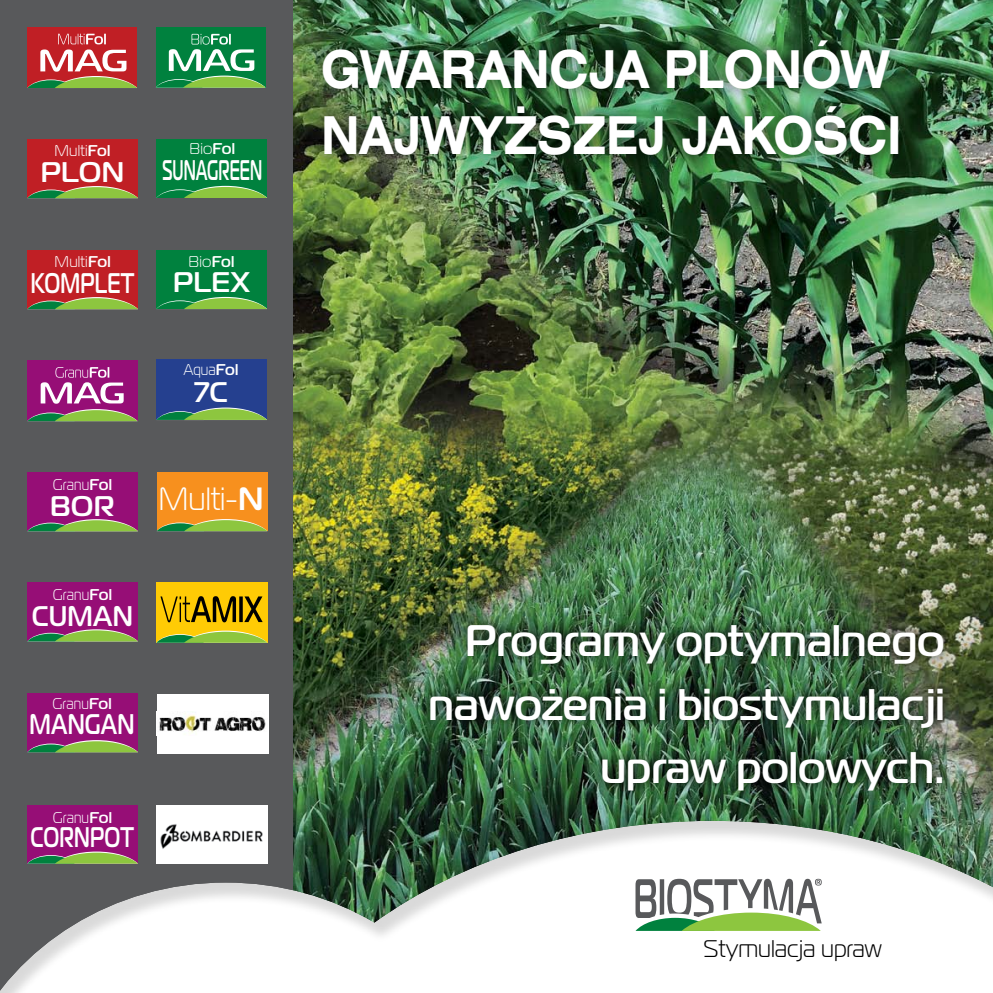
<style>
.page{position:relative;width:993px;height:993px;background:#fff}
.page>*{position:absolute;margin:0;border:0;box-sizing:border-box;transform-origin:0 0}
.t1{font:700 52.5px/66.5px "Swis 721 Ex EU";letter-spacing:-.005em;color:#fff;scale:.8 1}
.t2{font:500 44.1px/63.7px "Magistral";color:#fff;text-align:right}
.t3{font:300 32.2px "Magistral";letter-spacing:.005em;color:#fff}
.t4{font:500 28.35px "Magistral";letter-spacing:.01em;color:#fff;scale:.7 1}
.t5{font:500 28.35px "Magistral";letter-spacing:.01em;color:#fff}
.t6{font:500 28.35px "Magistral";letter-spacing:.01em;color:#fff;scale:.54 1}
.t7{font:500 28.35px "Magistral";letter-spacing:.01em;color:#fff;scale:.76 1}
.t8{font:500 28.35px "Magistral";letter-spacing:.01em;color:#fff;scale:.9 1}
.t9{font:300 23.97px "Magistral";color:#000}
.t10{font:300 15.58px "Magistral";letter-spacing:.01em;color:#fff;scale:.9 1}
.t11{font:300 15.58px "Magistral";letter-spacing:.01em;color:#fff}
.s1{font-weight:500}
</style>
<div class="page">
<img style="left:293px;top:0;width:699px;height:818px">
<div style="left:0;top:0;width:293px;height:992px;background:#58595b"></div>
<div style="left:0;top:818px;width:992px;height:174px;background:#000;opacity:.15"></div>
<svg style="left:635px;top:878px;width:186px;height:52px"></svg>
<div style="left:306px;top:23px;width:608px;height:147px;background:#000;opacity:.75"></div>
<img style="left:419px;top:613px;width:535px;height:188px">
<div style="left:156px;top:27px;width:109px;height:61px;background:#00813e"></div>
<svg style="left:156px;top:34px;width:109px;height:54px"></svg>
<div style="left:27px;top:27px;width:110px;height:61px;background:#c01f25"></div>
<svg style="left:27px;top:34px;width:110px;height:54px"></svg>
<div style="left:27px;top:360px;width:111px;height:61px;background:#960e76"></div>
<svg style="left:27px;top:409px;width:111px;height:12px"></svg>
<svg style="left:41px;top:367px;width:83px;height:36px"></svg>
<div style="left:156px;top:139px;width:111px;height:59px;background:#00813e"></div>
<svg style="left:156px;top:186px;width:111px;height:12px"></svg>
<div style="left:156px;top:250px;width:111px;height:59px;background:#00813e"></div>
<svg style="left:156px;top:297px;width:111px;height:12px"></svg>
<div style="left:27px;top:139px;width:111px;height:59px;background:#c01f25"></div>
<svg style="left:27px;top:186px;width:111px;height:12px"></svg>
<div style="left:27px;top:582px;width:111px;height:59px;background:#960e76"></div>
<svg style="left:27px;top:629px;width:111px;height:12px"></svg>
<div style="left:27px;top:693px;width:111px;height:59px;background:#960e76"></div>
<svg style="left:27px;top:740px;width:111px;height:12px"></svg>
<div style="left:156px;top:359px;width:111px;height:61px;background:#25408f"></div>
<svg style="left:156px;top:407px;width:111px;height:13px"></svg>
<div style="left:156px;top:472px;width:111px;height:59px;background:#f7901e"></div>
<svg style="left:156px;top:519px;width:111px;height:12px"></svg>
<div style="left:157px;top:694px;width:111px;height:59px;background:#fff"></div>
<img style="left:159px;top:713px;width:107px;height:21px">
<div style="left:27px;top:250px;width:111px;height:59px;background:#c01f25"></div>
<svg style="left:27px;top:297px;width:111px;height:12px"></svg>
<div style="left:156px;top:582px;width:111px;height:60px;background:#ffcb05"></div>
<svg style="left:157px;top:630px;width:110px;height:12px"></svg>
<svg style="left:160px;top:596px;width:102px;height:26px"></svg>
<div style="left:27px;top:804px;width:111px;height:59px;background:#960e76"></div>
<svg style="left:28px;top:851px;width:110px;height:12px"></svg>
<div style="left:27px;top:472px;width:111px;height:59px;background:#960e76"></div>
<svg style="left:27px;top:519px;width:111px;height:12px"></svg>
<div style="left:156px;top:805px;width:111px;height:58px;background:#fff"></div>
<img style="left:160px;top:824px;width:103px;height:25px">
<p class="t11" style="left:54px;top:141px;width:58px">Multi<span class="s1">Fol</span></p>
<p class="t5" style="left:41px;top:154px;width:85px">Plon</p>
<p class="t11" style="left:189px;top:139px;width:47px">Bio<span class="s1">Fol</span></p>
<p class="t6" style="left:162px;top:153px;width:186px">Sunagreen</p>
<p class="t11" style="left:54px;top:252px;width:58px">Multi<span class="s1">Fol</span></p>
<p class="t4" style="left:31px;top:265px;width:149px">KOMPLET</p>
<p class="t11" style="left:188px;top:252px;width:47px">Bio<span class="s1">Fol</span></p>
<p class="t5" style="left:173px;top:265px;width:78px">Plex</p>
<p class="t10" style="left:184px;top:360px;width:62px">Aqua<span class="s1">Fol</span></p>
<p class="t5" style="left:194px;top:374px;width:35px">7C</p>
<p class="t10" style="left:53px;top:475px;width:67px">Granu<span class="s1">Fol</span></p>
<p class="t5" style="left:50px;top:488px;width:66px">Bor</p>
<p class="t3" style="left:159px;top:479px;width:103px">Multi-<span class="s1">N</span></p>
<p class="t10" style="left:53px;top:585px;width:67px">Granu<span class="s1">Fol</span></p>
<p class="t8" style="left:32px;top:598px;width:114px">CuMan</p>
<p class="t10" style="left:52px;top:694px;width:67px">Granu<span class="s1">Fol</span></p>
<p class="t7" style="left:30px;top:706px;width:139px">Mangan</p>
<p class="t10" style="left:53px;top:807px;width:67px">Granu<span class="s1">Fol</span></p>
<p class="t4" style="left:31px;top:819px;width:140px">CornPot</p>
<p class="t1" style="left:321px;top:37px;width:727px">GWARANCJA PLON ÓW<br>NAJWYŻSZEJ JAKOŚCI</p>
<p class="t2" style="left:428px;top:609px;width:517px">Programy optymalnego nawożenia i biostymulacji upraw polowych.</p>
<p class="t9" style="left:703px;top:934px;width:180px">Stymulacja upraw</p>
</div>
